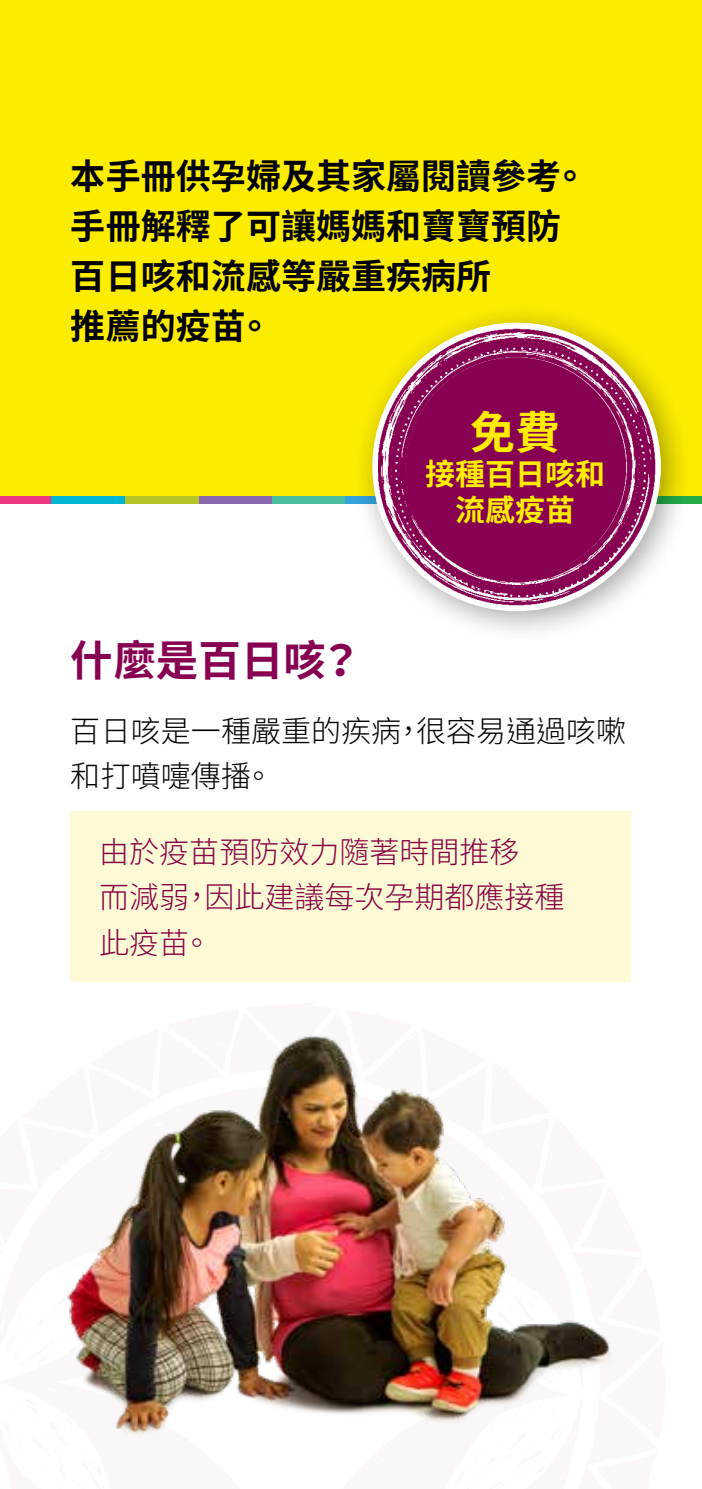
<style>
.page{position:relative;width:702px;height:1489px;background:#fff}
.page>*{position:absolute;margin:0;border:0;box-sizing:border-box;transform-origin:0 0}
.t1{font:700 45px "Noto Sans CJ Ktc";color:#fced00}
.t2{font:700 42.5px "Noto Sans CJ Ktc";color:#870051}
.t3{font:700 35px/50px "Noto Sans CJ Ktc";color:#000}
.t4{font:300 30px/45px "Noto Sans CJ Ktc";color:#870051}
.t5{font:300 30px/45px "Noto Sans CJ Ktc";color:#000}
.t6{font:700 30px/36px "Noto Sans CJ Ktc";color:#fced00;text-align:center}
</style>
<div class="page">
<img style="left:67px;top:1034px;width:549px;height:402px">
<div style="left:0;top:0;width:702px;height:496px;background:#fced00"></div>
<div style="left:0;top:496px;width:52px;height:7px;background:#ee3780"></div>
<div style="left:52px;top:496px;width:73px;height:7px;background:#00b5d1"></div>
<div style="left:125px;top:496px;width:74px;height:7px;background:#b5c428"></div>
<div style="left:199px;top:496px;width:73px;height:7px;background:#8869ae"></div>
<div style="left:272px;top:496px;width:74px;height:7px;background:#4cbea0"></div>
<div style="left:345px;top:496px;width:73px;height:7px;background:#33a3dc"></div>
<div style="left:628px;top:496px;width:74px;height:7px;background:#23ae49"></div>
<div style="left:71px;top:811px;width:560px;height:170px;background:#fefad5"></div>
<div style="left:351px;top:302px;width:342px;height:342px;background:#000;opacity:.35"></div>
<img style="left:378px;top:328px;width:277px;height:277px">
<div style="left:405px;top:357px;width:221px;height:221px;background:#870051;border-radius:50%"></div>
<p class="t3" style="left:71px;top:152px;width:518px">本手冊供孕婦及其家屬閱讀參考。手冊解釋了可讓媽媽和寶寶預防百日咳和流感等嚴重疾病所<br>推薦的疫苗。</p>
<p class="t1" style="left:470px;top:407px;width:91px">免費</p>
<p class="t6" style="left:425px;top:456px;width:181px">接種百日咳和流感疫苗</p>
<p class="t2" style="left:71px;top:636px;width:292px">什麼是百日咳？</p>
<p class="t5" style="left:71px;top:709px;width:556px">百日咳是一種嚴重的疾病，很容易通過咳嗽和打噴嚏傳播。</p>
<p class="t4" style="left:99px;top:830px;width:466px">由於疫苗預防效力隨著時間推移<br>而減弱，因此建議每次孕期都應接種此疫苗。</p>
</div>
